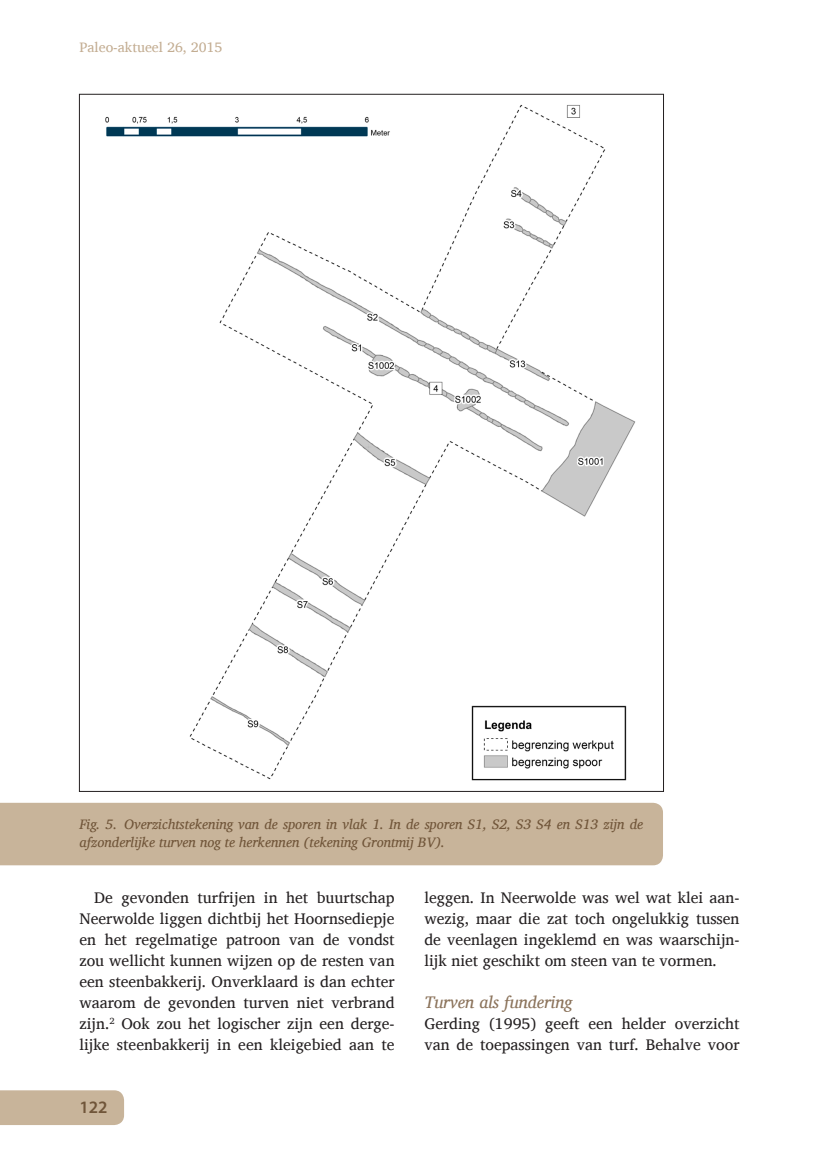
<style>
.page{position:relative;width:819px;height:1166px;background:#fff}
.page>*{position:absolute;margin:0;border:0;box-sizing:border-box;transform-origin:0 0}
.t1{font:600 17.5px "Myriad Pro";color:#705539}
.SubKopje{font:italic 17.15px "Charis SIL";color:#8b735b}
.Plat{font:15.75px/21px "Charis SIL";color:#231f20;text-align:justify}
.Afbeeldingstekst{font:italic 14px/17.5px "Charis SIL";color:#705539}
.t2{font:14px "Charis SIL";color:#c3ad92}
</style>
<div class="page">
<div style="left:0;top:1090px;width:124px;height:35px;background:#c8b49a"></div>
<div style="left:0;top:803px;width:663px;height:62px;background:#c8b49a"></div>
<img style="left:105px;top:104px;width:531px;height:677px">
<p class="t2" style="left:79px;top:39px;width:144px">Paleo-aktueel 26, 2015</p>
<p class="Afbeeldingstekst" style="left:79px;top:816px;width:565px">Fig. 5. Overzichtstekening van de sporen in vlak 1. In de sporen S1, S2, S3 S4 en S13 zijn de afzonderlijke turven nog te herkennen (tekening Grontmij BV).</p>
<p class="Plat" style="left:79px;top:887px;width:317px;text-indent:15px">De gevonden turfrijen in het buurtschap Neerwolde liggen dichtbij het Hoornsediepje en het regelmatige patroon van de vondst zou wellicht kunnen wijzen op de resten van een steenbakkerij. Onverklaard is dan echter waarom de gevonden turven niet verbrand zijn.<sup>2</sup> Ook zou het logischer zijn een derge&shy;lijke steenbakkerij in een kleigebied aan te</p>
<p class="Plat" style="left:424px;top:887px;width:317px">leggen. In Neerwolde was wel wat klei aan&shy;wezig, maar die zat toch ongelukkig tussen de veenlagen ingeklemd en was waarschijn&shy;lijk niet geschikt om steen van te vormen.</p>
<p class="SubKopje" style="left:424px;top:992px;width:149px">Turven als fundering</p>
<p class="Plat" style="left:424px;top:1013px;width:317px">Gerding (1995) geeft een helder overzicht van de toepassingen van turf. Behalve voor</p>
<p class="t1" style="left:79px;top:1096px;width:30px">122</p>
</div>
